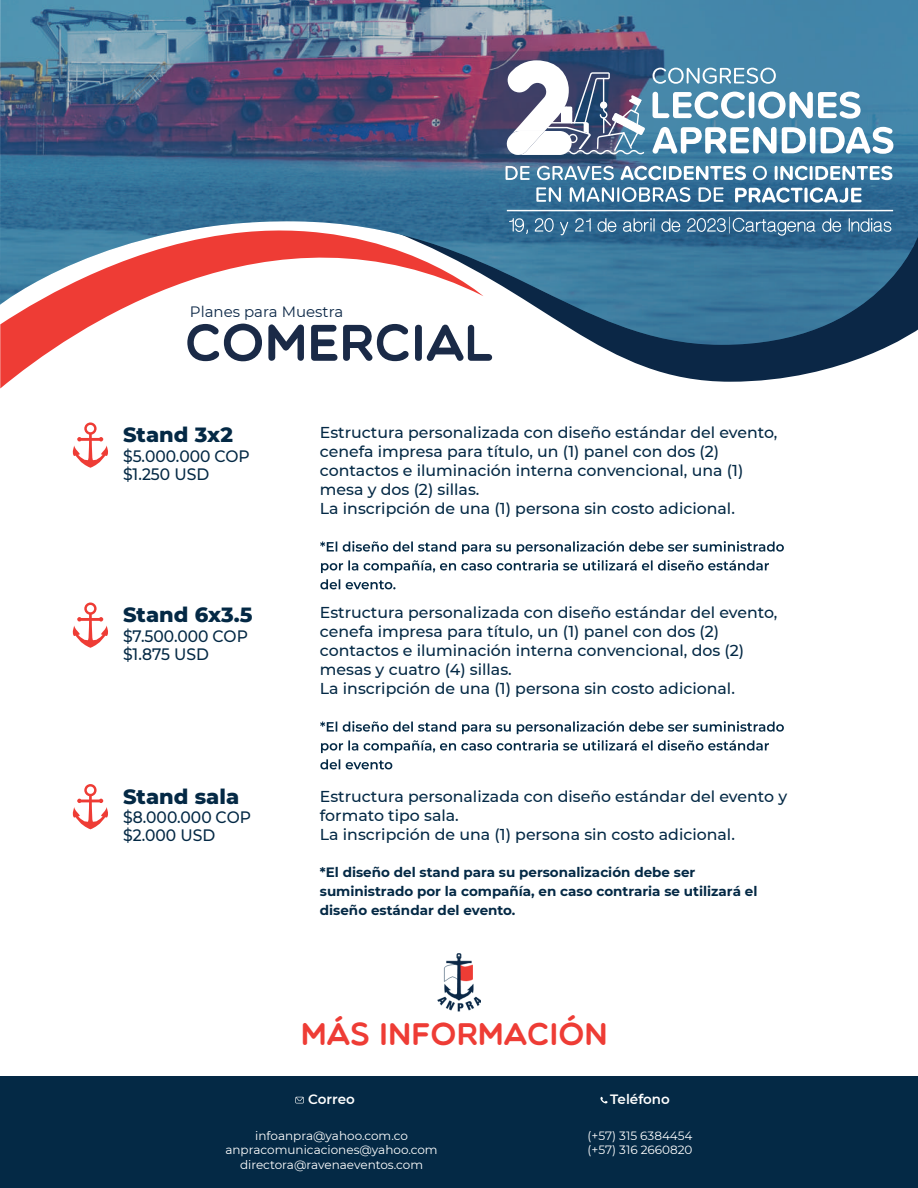
<style>
.page{position:relative;width:918px;height:1188px;background:#fff}
.page>*{position:absolute;margin:0;border:0;box-sizing:border-box;transform-origin:0 0}
.t1{font:51.9px "Multicolore";color:#1a2a47}
.t2{font:31.5px "Multicolore";color:#ee3c35}
.t3{font:800 21px "Montserrat";color:#042945}
.t4{font:500 16.5px/18px "Montserrat";color:#042945;scale:.94 1}
.t5{font:500 15.75px/18.9px "Montserrat";color:#042945}
.t6{font:15px "Montserrat";color:#0b2746}
.t7{font:700 13.5px/18.9px "Montserrat";color:#042945}
.t8{font:600 13.5px "Montserrat";color:#fff}
.t9{font:12px/14.4px "Montserrat";color:#fff}
</style>
<div class="page">
<svg style="left:598px;top:345px;width:293px;height:37px;fill:#0b2746"></svg>
<svg style="left:0;top:345px;width:59px;height:43px"></svg>
<svg style="left:0;top:0;width:918px;height:345px;background:#687d9a"></svg>
<svg style="left:653px;top:68px;width:123px;height:16px"></svg>
<svg style="left:653px;top:92px;width:92px;height:27px"></svg>
<div style="left:749px;top:92px;width:5px;height:26px;background:#fff;border-radius:3px"></div>
<svg style="left:758px;top:92px;width:103px;height:27px"></svg>
<svg style="left:653px;top:127px;width:153px;height:27px"></svg>
<div style="left:810px;top:127px;width:5px;height:27px;background:#fff;border-radius:3px"></div>
<svg style="left:821px;top:127px;width:72px;height:27px"></svg>
<svg style="left:506px;top:166px;width:24px;height:14px"></svg>
<svg style="left:537px;top:166px;width:77px;height:14px"></svg>
<svg style="left:621px;top:166px;width:40px;height:14px"></svg>
<hr style="left:663px;top:166px;width:3px;height:14px;background:#fff">
<svg style="left:669px;top:166px;width:77px;height:14px"></svg>
<svg style="left:753px;top:166px;width:14px;height:14px"></svg>
<hr style="left:775px;top:166px;width:3px;height:14px;background:#fff">
<svg style="left:780px;top:166px;width:27px;height:14px"></svg>
<hr style="left:810px;top:166px;width:3px;height:14px;background:#fff">
<svg style="left:815px;top:166px;width:77px;height:14px"></svg>
<svg style="left:536px;top:187px;width:25px;height:15px"></svg>
<svg style="left:570px;top:187px;width:120px;height:15px"></svg>
<svg style="left:699px;top:187px;width:25px;height:15px"></svg>
<svg style="left:735px;top:188px;width:68px;height:15px"></svg>
<svg style="left:804px;top:188px;width:4px;height:15px"></svg>
<svg style="left:810px;top:188px;width:52px;height:15px"></svg>
<hr style="left:507px;top:210px;width:386px;height:1px;background:#fff">
<svg style="left:506px;top:60px;width:139px;height:95px"></svg>
<svg style="left:509px;top:218px;width:19px;height:16px"></svg>
<svg style="left:535px;top:218px;width:19px;height:14px"></svg>
<svg style="left:560px;top:222px;width:8px;height:13px"></svg>
<svg style="left:575px;top:218px;width:16px;height:14px"></svg>
<svg style="left:598px;top:218px;width:18px;height:14px"></svg>
<svg style="left:623px;top:218px;width:32px;height:14px"></svg>
<svg style="left:661px;top:218px;width:19px;height:14px"></svg>
<svg style="left:822px;top:218px;width:19px;height:14px"></svg>
<svg style="left:849px;top:218px;width:42px;height:14px"></svg>
<svg style="left:687px;top:217px;width:129px;height:19px;background:#507d9f"></svg>
<div style="left:0;top:1076px;width:918px;height:112px;background:#042945"></div>
<svg style="left:600px;top:1097px;width:8px;height:7px"></svg>
<svg style="left:295px;top:1097px;width:9px;height:6px"></svg>
<img style="left:437px;top:954px;width:44px;height:57px">
<svg style="left:320px;top:541px;width:464px;height:13px"></svg>
<svg style="left:321px;top:560px;width:448px;height:13px"></svg>
<svg style="left:320px;top:579px;width:75px;height:10px"></svg>
<svg style="left:72px;top:422px;width:36px;height:46px"></svg>
<svg style="left:320px;top:721px;width:464px;height:13px"></svg>
<svg style="left:321px;top:740px;width:448px;height:13px"></svg>
<svg style="left:320px;top:759px;width:72px;height:10px"></svg>
<svg style="left:72px;top:603px;width:36px;height:45px"></svg>
<svg style="left:72px;top:784px;width:36px;height:45px"></svg>
<p class="t6" style="left:190px;top:302px;width:155px">Planes para Muestra</p>
<h1 class="t1" style="left:185px;top:311px;width:310px">COMERCIAL</h1>
<h3 class="t3" style="left:123px;top:422px;width:111px">Stand 3x2</h3>
<p class="t4" style="left:123px;top:447px;width:136px">$5.000.000 COP $1.250 USD</p>
<h3 class="t3" style="left:123px;top:602px;width:131px">Stand 6x3.5</h3>
<p class="t4" style="left:123px;top:627px;width:134px">$7.500.000 COP $1.875 USD</p>
<h3 class="t3" style="left:123px;top:783px;width:118px">Stand sala</h3>
<p class="t4" style="left:123px;top:808px;width:138px">$8.000.000 COP $2.000 USD</p>
<p class="t5" style="left:320px;top:423px;width:459px">Estructura personalizada con diseño estándar del evento, cenefa impresa para título, un (1) panel con dos (2) contactos e iluminación interna convencional, una (1) mesa y dos (2) sillas.<br>La inscripción de una (1) persona sin costo adicional.</p>
<p class="t5" style="left:320px;top:603px;width:459px">Estructura personalizada con diseño estándar del evento, cenefa impresa para título, un (1) panel con dos (2) contactos e iluminación interna convencional, dos (2) mesas y cuatro (4) sillas.<br>La inscripción de una (1) persona sin costo adicional.</p>
<p class="t5" style="left:320px;top:787px;width:469px">Estructura personalizada con diseño estándar del evento y formato tipo sala.<br>La inscripción de una (1) persona sin costo adicional.</p>
<p class="t7" style="left:320px;top:863px;width:439px">*El diseño del stand para su personalización debe ser suministrado por la compañía, en caso contraria se utilizará el diseño estándar del evento.</p>
<h2 class="t2" style="left:301px;top:1015px;width:308px">MÁS INFORMACIÓN</h2>
<p class="t8" style="left:308px;top:1091px;width:48px">Correo</p>
<p class="t9" style="left:225px;top:1129px;width:214px;text-align:center">infoanpra@yahoo.com.co anpracomunicaciones@yahoo.com directora@ravenaeventos.com</p>
<p class="t8" style="left:610px;top:1091px;width:61px">Teléfono</p>
<p class="t9" style="left:588px;top:1129px;width:106px">(+57) 315 6384454 (+57) 316 2660820</p>
</div>
